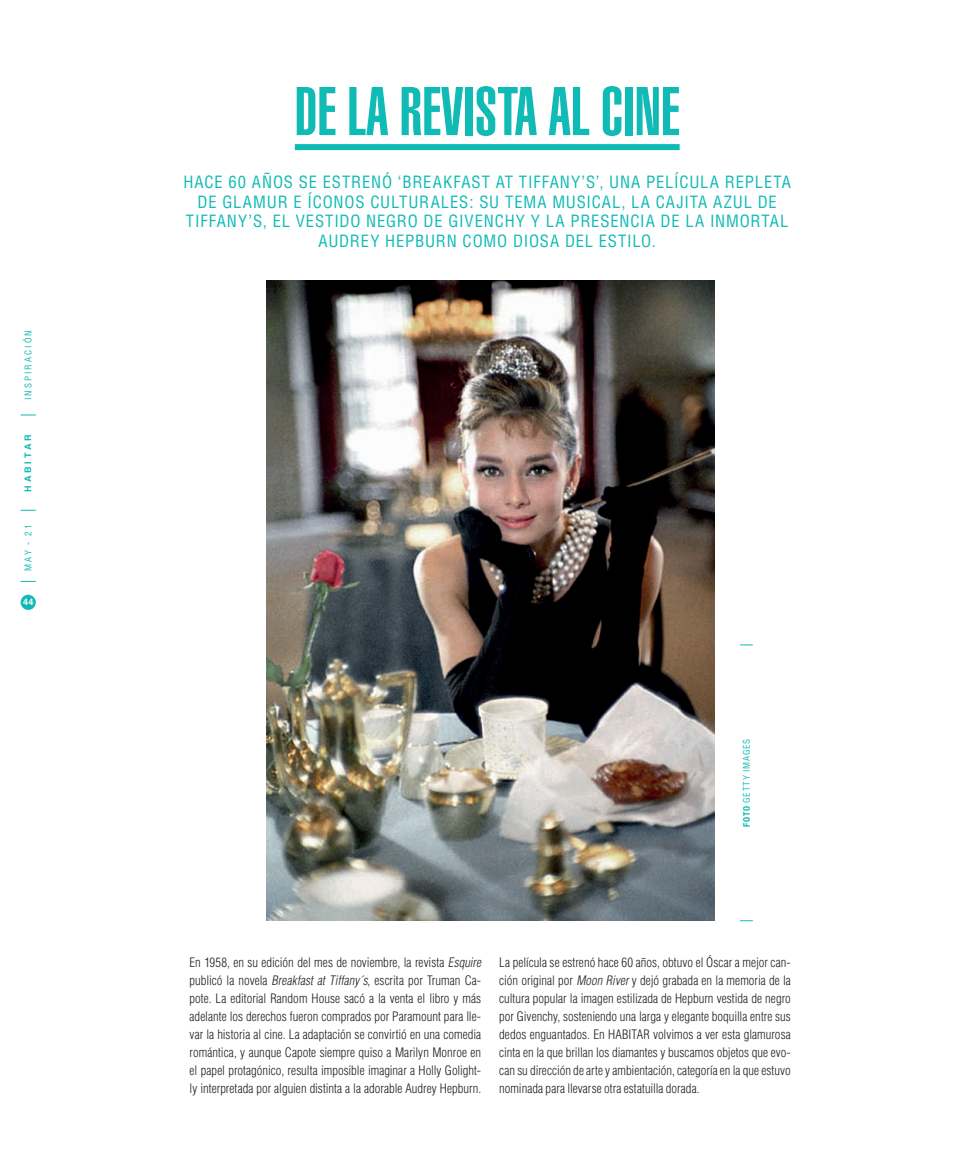
<style>
.page{position:relative;width:978px;height:1170px;background:#fff}
.page>*{position:absolute;margin:0;border:0;box-sizing:border-box;transform-origin:0 0}
.t1{font:900 extra-condensed 67.5px "Helvetica";color:#10bab5}
.t2{font:condensed 16.5px/19.5px "Helvetica";letter-spacing:.05em;color:#10bab5;text-align:center}
.t3{font:300 condensed 12.75px/18px "Helvetica";color:#231f20}
.t4{font:condensed 9px "Helvetica";letter-spacing:.215em;color:#10bab5}
.t5{font:condensed 9px "Helvetica";letter-spacing:.08em;color:#10bab5}
.t6{font:9px "font 00000000263 c 740 d";letter-spacing:.325em;color:#10bab5}
.t7{font:9px "font 00000000263 c 740 d";color:#fff}
.s1{font-family:"font 00000000263 c 740 e";font-stretch:normal}
.s2{font-style:italic}
</style>
<div class="page">
<svg style="left:21px;top:510px;width:15px;height:1px"></svg>
<svg style="left:21px;top:581px;width:15px;height:1px"></svg>
<svg style="left:21px;top:415px;width:15px;height:1px"></svg>
<svg style="left:21px;top:594px;width:15px;height:16px"></svg>
<div style="left:295px;top:144px;width:385px;height:6px;background:#10bab5"></div>
<svg style="left:740px;top:920px;width:13px;height:1px"></svg>
<svg style="left:740px;top:644px;width:13px;height:1px"></svg>
<img style="left:267px;top:281px;width:447px;height:639px">
<p class="t4" style="left:23px;top:400px;width:71px;rotate:-90deg">INSPIRACIÓN</p>
<p class="t6" style="left:24px;top:492px;width:59px;rotate:-90deg">habitar</p>
<p class="t4" style="left:23px;top:571px;width:48px;rotate:-90deg">MAY - 21</p>
<p class="t7" style="left:23px;top:598px;width:12px">44</p>
<h1 class="t1" style="left:295px;top:73px;width:386px">DE LA REVISTA AL CINE</h1>
<p class="t2" style="left:183px;top:172px;width:609px">HACE 60 AÑOS SE ESTRENÓ ‘BREAKFAST AT TIFFANY’S’, UNA PELÍCULA REPLETA DE GLAMUR E ÍCONOS CULTURALES: SU TEMA MUSICAL, LA CAJITA AZUL DE TIFFANY’S, EL VESTIDO NEGRO DE GIVENCHY Y LA PRESENCIA DE LA INMORTAL AUDREY HEPBURN COMO DIOSA DEL ESTILO.</p>
<p class="t5" style="left:741px;top:826px;width:89px;rotate:-90deg"><span class="s1">Foto</span> GETTY IMAGES</p>
<p class="t3" style="left:190px;top:953px;width:296px">En 1958, en su edición del mes de noviembre, la revista <span class="s2">Esquire </span>publicó la novela <span class="s2">BreakfastatTiffany´s</span>, escrita por Truman Ca&shy;pote. La editorial Random House sacó a la venta el libro y más adelante los derechos fueron comprados por Paramount para lle&shy;var la historia al cine. La adaptación se convirtió en una comedia romántica, y aunque Capote siempre quiso a Marilyn Monroe en el papel protagónico, resulta imposible imaginar a Holly Golight&shy;ly interpretada por alguien distinta a la adorable Audrey Hepburn.</p>
<p class="t3" style="left:499px;top:953px;width:293px;text-align:justify">La película se estrenó hace 60 años, obtuvo el Óscar a mejor can&shy;ción original por <span class="s2">MoonRiver</span>y dejó grabada en la memoria de la cultura popular la imagen estilizada de Hepburn vestida de negro por Givenchy, sosteniendo una larga y elegante boquilla entre sus dedos enguantados. En HABITAR volvimos a ver esta glamurosa cinta en la que brillan los diamantes y buscamos objetos que evo&shy;can su dirección de arte y ambientación, categoría en la que estuvo nominada para llevarse otra estatuilla dorada.</p>
</div>
